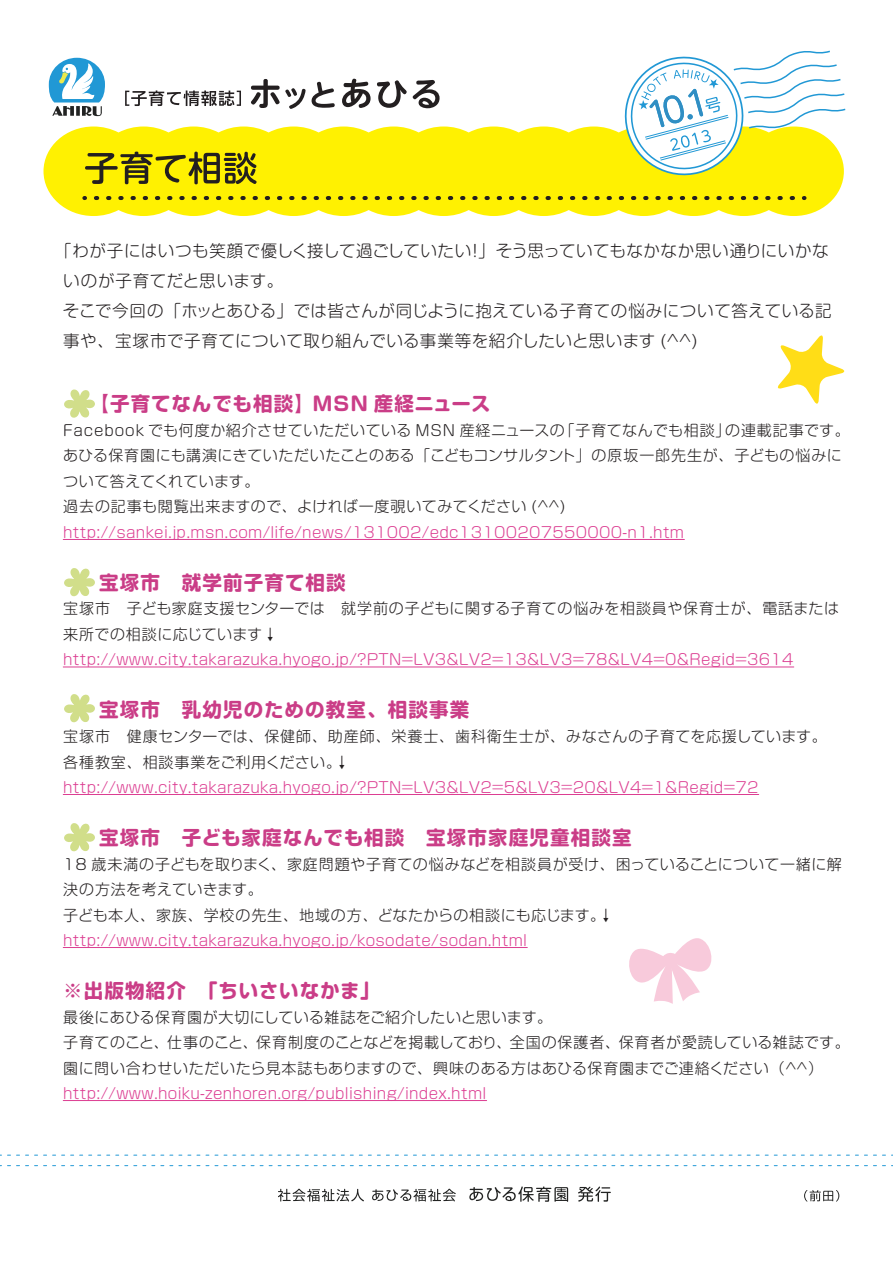
<style>
.page{position:relative;width:893px;height:1263px;background:#fff}
.page>*{position:absolute;margin:0;border:0;box-sizing:border-box;transform-origin:0 0}
.t1{font:700 19.5px "Soft Go Std";letter-spacing:.06em;color:#ca3d87}
.t2{font:300 16.5px/30px "Soft Go Std";letter-spacing:.03em;color:#231f20}
.t3{font:300 15px/25.5px "Soft Go Std";letter-spacing:.03em;color:#231f20}
.t4{font:300 15px "Soft Go Std";letter-spacing:.02em;color:#dc3e92}
.t5{font:300 15px/25.5px "Soft Go Std";letter-spacing:.05em;color:#231f20}
</style>
<div class="page">
<svg style="left:44px;top:126px;width:798px;height:90px;background:#fef115"></svg>
<svg style="left:125px;top:90px;width:116px;height:16px"></svg>
<svg style="left:251px;top:79px;width:55px;height:30px"></svg>
<svg style="left:312px;top:82px;width:23px;height:26px"></svg>
<svg style="left:342px;top:79px;width:29px;height:29px"></svg>
<svg style="left:377px;top:80px;width:30px;height:28px"></svg>
<svg style="left:413px;top:80px;width:27px;height:28px"></svg>
<svg style="left:8px;top:1155px;width:885px;height:1px"></svg>
<svg style="left:8px;top:1165px;width:885px;height:1px"></svg>
<svg style="left:96px;top:196px;width:702px;height:4px;background:#b0a60b"></svg>
<svg style="left:469px;top:1186px;width:99px;height:16px"></svg>
<svg style="left:578px;top:1186px;width:33px;height:16px"></svg>
<svg style="left:278px;top:1189px;width:86px;height:12px"></svg>
<svg style="left:372px;top:1189px;width:84px;height:12px"></svg>
<svg style="left:804px;top:1190px;width:35px;height:11px"></svg>
<svg style="left:49px;top:58px;width:56px;height:58px"></svg>
<svg style="left:85px;top:152px;width:172px;height:32px;background:#a99f0c"></svg>
<svg style="left:619px;top:50px;width:227px;height:133px"></svg>
<hr style="left:63px;top:539px;width:621px;height:1px;background:#dc3e92">
<hr style="left:63px;top:667px;width:731px;height:1px;background:#dc3e92">
<hr style="left:63px;top:794px;width:696px;height:1px;background:#dc3e92">
<hr style="left:63px;top:947px;width:464px;height:1px;background:#dc3e92">
<hr style="left:63px;top:1100px;width:424px;height:1px;background:#dc3e92">
<svg style="left:64px;top:389px;width:31px;height:29px"></svg>
<svg style="left:64px;top:568px;width:31px;height:29px"></svg>
<svg style="left:64px;top:694px;width:31px;height:29px"></svg>
<svg style="left:64px;top:823px;width:31px;height:29px"></svg>
<svg style="left:777px;top:335px;width:68px;height:69px"></svg>
<svg style="left:629px;top:938px;width:83px;height:66px"></svg>
<p class="t2" style="left:63px;top:235px;width:770px;text-indent:-8px">「わが子にはいつも笑顔で優しく接して過ごしていたい！」そう思っていてもなかなか思い通りにいかないのが子育てだと思います。<br>そこで今回の「ホッとあひる」では皆さんが同じように抱えている子育ての悩みについて答えている記事や、宝塚市で子育てについて取り組んでいる事業等を紹介したいと思います (^^)</p>
<h1 class="t1" style="left:63px;top:390px;width:429px">　 【子育てなんでも相談】MSN 産経ニュース</h1>
<p class="t3" style="left:63px;top:416px;width:788px">Facebook でも何度か紹介させていただいている MSN 産経ニュースの「子育てなんでも相談」の連載記事です。あひる保育園にも講演にきていただいたことのある「こどもコンサルタント」の原坂一郎先生が、子どもの悩みについて答えてくれています。<br>過去の記事も閲覧出来ますので、よければ一度覗いてみてください (^^)</p>
<p class="t4" style="left:63px;top:522px;width:622px">http://sankei.jp.msn.com/life/news/131002/edc13100207550000-n1.htm</p>
<h1 class="t1" style="left:63px;top:569px;width:284px">　 宝塚市　就学前子育て相談</h1>
<p class="t3" style="left:63px;top:595px;width:777px">宝塚市　子ども家庭支援センターでは　就学前の子どもに関する子育ての悩みを相談員や保育士が、電話または来所での相談に応じています↓</p>
<p class="t4" style="left:63px;top:649px;width:732px">http://www.city.takarazuka.hyogo.jp/?PTN=LV3&amp;LV2=13&amp;LV3=78&amp;LV4=0&amp;Regid=3614</p>
<h1 class="t1" style="left:63px;top:696px;width:408px">　 宝塚市　乳幼児のための教室、相談事業</h1>
<p class="t5" style="left:63px;top:722px;width:765px">宝塚市　健康センターでは、保健師、助産師、栄養士、歯科衛生士が、みなさんの子育てを応援しています。各種教室、相談事業をご利用ください。↓</p>
<p class="t4" style="left:63px;top:777px;width:697px">http://www.city.takarazuka.hyogo.jp/?PTN=LV3&amp;LV2=5&amp;LV3=20&amp;LV4=1&amp;Regid=72</p>
<h1 class="t1" style="left:63px;top:824px;width:570px">　 宝塚市　子ども家庭なんでも相談　宝塚市家庭児童相談室</h1>
<p class="t3" style="left:63px;top:850px;width:780px">18 歳未満の子どもを取りまく、家庭問題や子育ての悩みなどを相談員が受け、困っていることについて一緒に解決の方法を考えていきます。<br>子ども本人、家族、学校の先生、地域の方、どなたからの相談にも応じます。↓</p>
<p class="t4" style="left:63px;top:930px;width:465px">http://www.city.takarazuka.hyogo.jp/kosodate/sodan.html</p>
<h1 class="t1" style="left:63px;top:977px;width:318px">※出版物紹介　「ちいさいなかま」</h1>
<p class="t3" style="left:63px;top:1003px;width:788px">最後にあひる保育園が大切にしている雑誌をご紹介したいと思います。<br>子育てのこと、仕事のこと、保育制度のことなどを掲載しており、全国の保護者、保育者が愛読している雑誌です。園に問い合わせいただいたら見本誌もありますので、興味のある方はあひる保育園までご連絡ください（^^）</p>
<p class="t4" style="left:63px;top:1083px;width:425px">http://www.hoiku-zenhoren.org/publishing/index.html</p>
</div>
